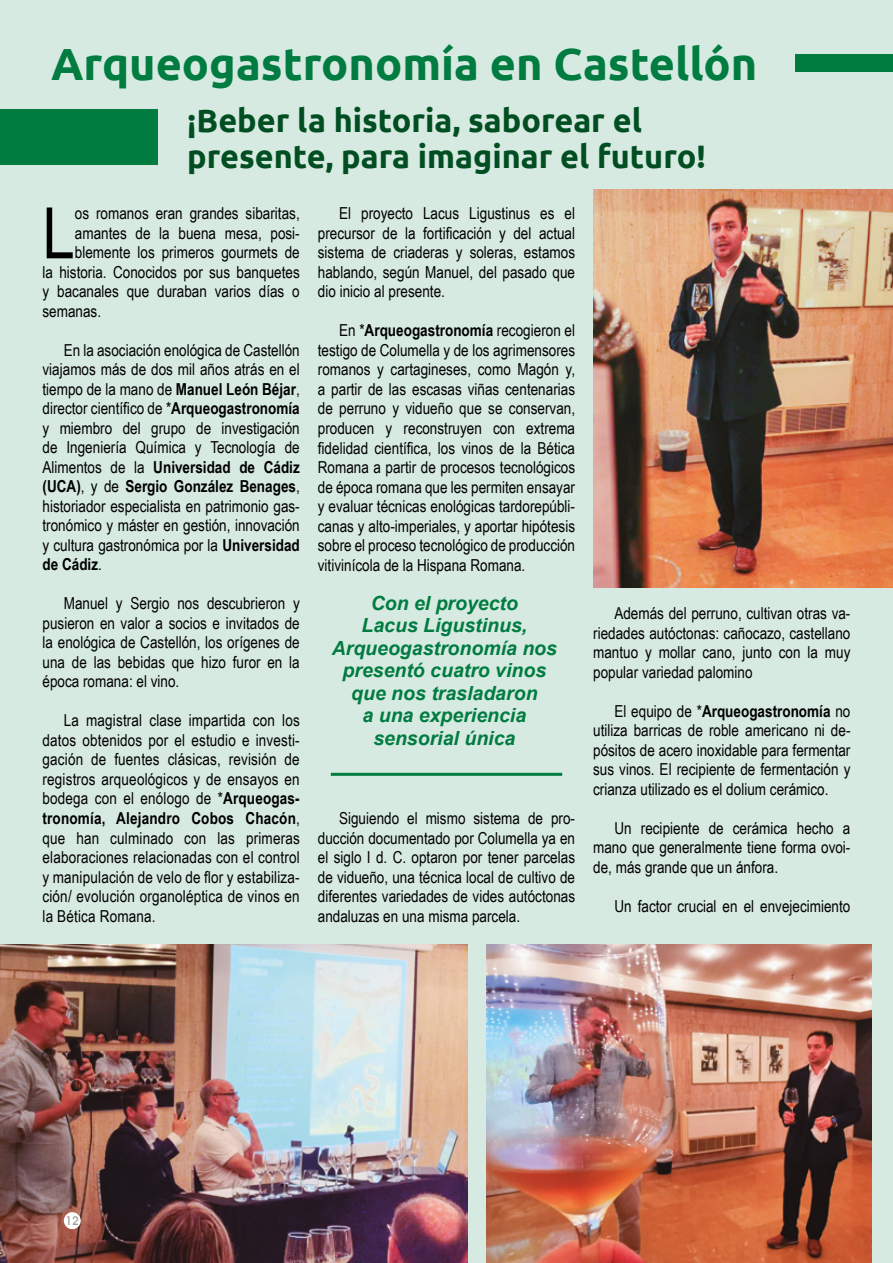
<style>
.page{position:relative;width:893px;height:1263px;background:#d7eae1}
.page>*{position:absolute;margin:0;border:0;box-sizing:border-box;transform-origin:0 0}
.t1{font:70.95px "Arial Narrow";color:#000}
.t2{font:700 45px "Ubuntu";color:#007c41}
.t3{font:700 32.4px/36.3px "Ubuntu";color:#004e22}
.t4{font:italic 700 19.5px/22.5px "Arial";color:#007c41;text-align:center}
.t5{font:16.5px/19.5px "Arial Narrow";color:#000;text-align:justify}
.t6{font:500 12px "Avant Garde IT Cby BT";color:#9d9d9c}
.s1{font-weight:700}
</style>
<div class="page">
<div style="left:795px;top:54px;width:98px;height:17px;background:#007c41"></div>
<div style="left:0;top:110px;width:157px;height:55px;background:#007c41"></div>
<hr style="left:331px;top:773px;width:231px;height:3px;background:#007c41">
<img style="left:0;top:944px;width:468px;height:319px">
<img style="left:486px;top:944px;width:386px;height:319px">
<img style="left:593px;top:190px;width:300px;height:397px">
<div style="left:64px;top:1212px;width:17px;height:17px;background:#fff;border-radius:50%"></div>
<h2 class="t2" style="left:51px;top:37px;width:708px">Arqueogastronomía en Castellón</h2>
<h3 class="t3" style="left:187px;top:102px;width:520px">¡Beber la historia, saborear el presente, para imaginar el futuro!</h3>
<h1 class="t1" style="left:43px;top:181px;width:34px">L</h1>
<p class="t5" style="left:75px;top:203px;width:226px">os romanos eran grandes sibaritas,</p>
<p class="t5" style="left:75px;top:223px;width:226px">amantes de la buena mesa, posi-</p>
<p class="t5" style="left:75px;top:242px;width:226px">blemente los primeros gourmets de</p>
<p class="t5" style="left:43px;top:262px;width:259px">la historia. Conocidos por sus banquetes</p>
<p class="t5" style="left:43px;top:281px;width:259px">y bacanales que duraban varios días o</p>
<p class="t5" style="left:43px;top:301px;width:60px">semanas.</p>
<p class="t5" style="left:43px;top:340px;width:259px;text-indent:21px">En la asociación enológica de Castellón viajamos más de dos mil años atrás en el tiempo de la mano de <span class="s1">Manuel León Béjar</span>, director científico de *<span class="s1">Arqueogastronomía </span>y miembro del grupo de investigación de Ingeniería Química y Tecnología de Alimentos de la <span class="s1">Universidad de Cádiz (UCA)</span>, y de <span class="s1">Sergio González Benages</span>, historiador especialista en patrimonio gas&shy;tronómico y máster en gestión, innovación y cultura gastronómica por la <span class="s1">Universidad de Cádiz</span>.</p>
<p class="t5" style="left:43px;top:593px;width:259px;text-indent:21px">Manuel y Sergio nos descubrieron y pusieron en valor a socios e invitados de la enológica de Castellón, los orígenes de una de las bebidas que hizo furor en la época romana: el vino.</p>
<p class="t5" style="left:43px;top:710px;width:259px;text-indent:21px">La magistral clase impartida con los datos obtenidos por el estudio e investi&shy;gación de fuentes clásicas, revisión de registros arqueológicos y de ensayos en bodega con el enólogo de *<span class="s1">Arqueogas&shy;tronomía, Alejandro Cobos Chacón</span>, que han culminado con las primeras elaboraciones relacionadas con el control y manipulación de velo de flor y estabiliza&shy;ción/ evolución organoléptica de vinos en la Bética Romana.</p>
<p class="t5" style="left:318px;top:203px;width:259px;text-indent:21px">El proyecto Lacus Ligustinus es el precursor de la fortificación y del actual sistema de criaderas y soleras, estamos hablando, según Manuel, del pasado que dio inicio al presente.</p>
<p class="t5" style="left:318px;top:320px;width:259px;text-indent:21px">En *<span class="s1">Arqueogastronomía</span> recogieron el testigo de Columella y de los agrimensores romanos y cartagineses, como Magón y, a partir de las escasas viñas centenarias de perruno y vidueño que se conservan, producen y reconstruyen con extrema fidelidad científica, los vinos de la Bética Romana a partir de procesos tecnológicos de época romana que les permiten ensayar y evaluar técnicas enológicas tardorepúbli&shy;canas y alto-imperiales, y aportar hipótesis sobre el proceso tecnológico de producción vitivinícola de la Hispana Romana.</p>
<p class="t4" style="left:332px;top:592px;width:227px">Con el proyecto<br>Lacus Ligustinus,<br>Arqueogastronomía nos presentó cuatro vinos que nos trasladaron<br>a una experiencia sensorial única</p>
<p class="t5" style="left:318px;top:808px;width:259px;text-indent:21px">Siguiendo el mismo sistema de pro&shy;ducción documentado por Columella ya en el siglo I d. C. optaron por tener parcelas de vidueño, una técnica local de cultivo de diferentes variedades de vides autóctonas andaluzas en una misma parcela.</p>
<p class="t5" style="left:593px;top:603px;width:259px;text-indent:21px">Además del perruno, cultivan otras va&shy;riedades autóctonas: cañocazo, castellano mantuo y mollar cano, junto con la muy popular variedad palomino</p>
<p class="t5" style="left:593px;top:700px;width:259px;text-indent:21px">El equipo de *<span class="s1">Arqueogastronomía</span> no utiliza barricas de roble americano ni de&shy;pósitos de acero inoxidable para fermentar sus vinos. El recipiente de fermentación y crianza utilizado es el dolium cerámico.</p>
<p class="t5" style="left:593px;top:817px;width:259px;text-indent:21px">Un recipiente de cerámica hecho a mano que generalmente tiene forma ovoi&shy;de, más grande que un ánfora.</p>
<p class="t5" style="left:614px;top:895px;width:238px">Un factor crucial en el envejecimiento</p>
<p class="t6" style="left:65px;top:1213px;width:15px">12</p>
</div>
